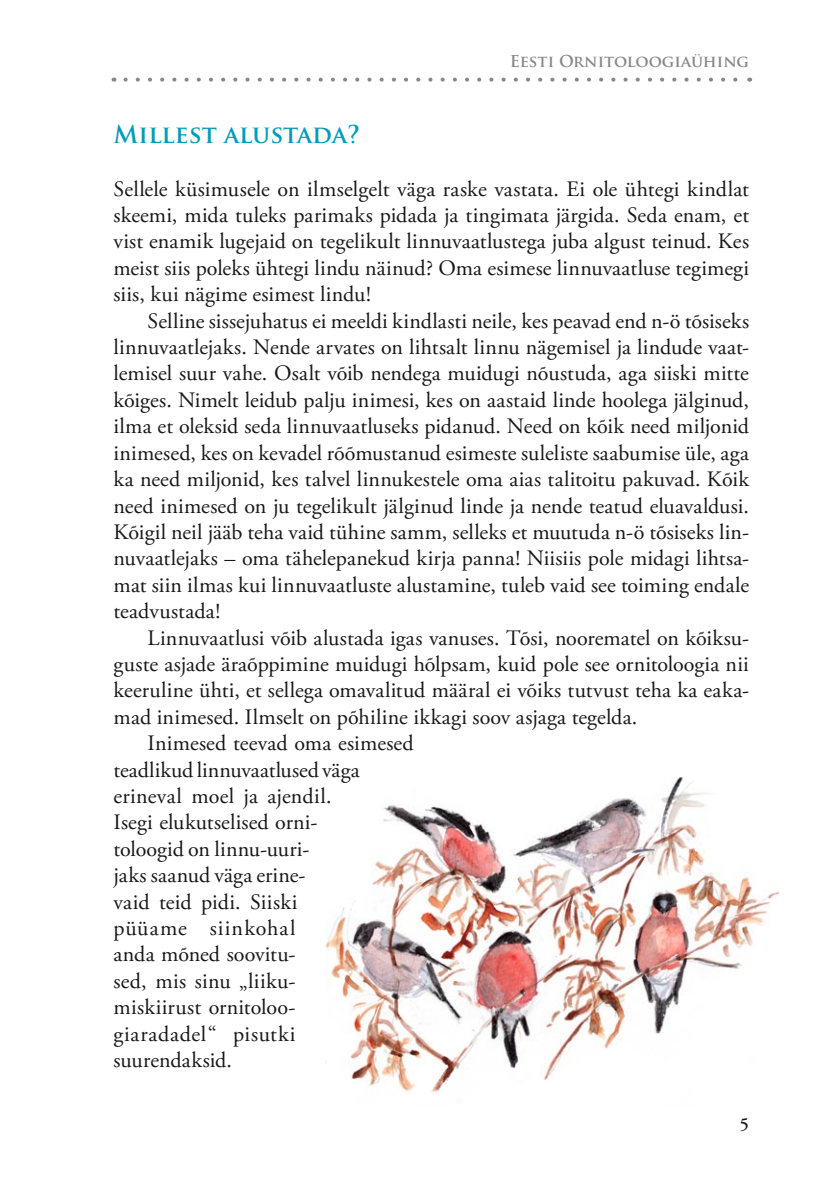
<style>
.page{position:relative;width:840px;height:1191px;background:#fff}
.page>*{position:absolute;margin:0;border:0;box-sizing:border-box;transform-origin:0 0}
.t1{font:700 24px "Trajan Pro";color:#009bbb}
.t2{font:22px/26.4px "Adobe Garamond Pro";letter-spacing:.005em;color:#1a171b;text-align:justify}
.t3{font:22px "Adobe Garamond Pro";letter-spacing:.03em;color:#1a171b}
.t4{font:22px "Adobe Garamond Pro";letter-spacing:.05em;color:#1a171b}
.t5{font:600 18px "Adobe Garamond Pro";color:#1a171b}
.t6{font:700 16px "Trajan Pro";color:#87888a}
</style>
<div class="page">
<svg style="left:125px;top:78px;width:613px;height:4px"></svg>
<img style="left:325px;top:777px;width:455px;height:316px">
<p class="t6" style="left:509px;top:51px;width:240px">Eesti Ornitoloogiaühing</p>
<p class="t1" style="left:113px;top:119px;width:248px">Millest alustada?</p>
<p class="t2" style="left:113px;top:176px;width:636px">Sellele küsimusele on ilmselgelt väga raske vastata. Ei ole ühtegi kindlat skeemi, mida tuleks parimaks pidada ja tingimata järgida. Seda enam, et vist enamik lugejaid on tegelikult linnuvaatlustega juba algust teinud. Kes meist siis poleks ühtegi lindu näinud? Oma esimese linnuvaatluse tegimegi siis, kui nägime esimest lindu!</p>
<p class="t2" style="left:113px;top:308px;width:636px;text-indent:34px">Selline sissejuhatus ei meeldi kindlasti neile, kes peavad end n-ö tõsiseks linnuvaatlejaks. Nende arvates on lihtsalt linnu nägemisel ja lindude vaat&shy;lemisel suur vahe. Osalt võib nendega muidugi nõustuda, aga siiski mitte kõiges. Nimelt leidub palju inimesi, kes on aastaid linde hoolega jälginud, ilma et oleksid seda linnuvaatluseks pidanud. Need on kõik need miljonid inimesed, kes on kevadel rõõmustanud esimeste suleliste saabumise üle, aga ka need miljonid, kes talvel linnukestele oma aias talitoitu pakuvad. Kõik need inimesed on ju tegelikult jälginud linde ja nende teatud eluavaldusi.<br>Kõigil neil jääb teha vaid tühine samm, selleks et muutuda n-ö tõsiseks lin&shy;nuvaatlejaks – oma tähelepanekud kirja panna! Niisiis pole midagi lihtsa&shy;mat siin ilmas kui linnuvaatluste alustamine, tuleb vaid see toiming endale teadvustada!</p>
<p class="t2" style="left:147px;top:625px;width:602px">Linnuvaatlusi võib alustada igas vanuses. Tõsi, noorematel on kõiksu-</p>
<p class="t2" style="left:113px;top:651px;width:636px">guste asjade äraõppimine muidugi hõlpsam, kuid pole see ornitoloogia nii</p>
<p class="t2" style="left:113px;top:678px;width:636px">keeruline ühti, et sellega omavalitud määral ei võiks tutvust teha ka eaka-</p>
<p class="t2" style="left:113px;top:704px;width:525px">mad inimesed. Ilmselt on põhiline ikkagi soov asjaga tegelda.</p>
<p class="t2" style="left:147px;top:731px;width:267px">Inimesed teevad oma esimesed</p>
<p class="t2" style="left:113px;top:757px;width:247px">teadlikud linnuvaatlused väga</p>
<p class="t2" style="left:113px;top:783px;width:219px">erineval moel ja ajendil.</p>
<p class="t2" style="left:113px;top:810px;width:205px">Isegi elukutselised orni-</p>
<p class="t2" style="left:113px;top:836px;width:197px">toloogid on linnu-uuri-</p>
<p class="t2" style="left:113px;top:863px;width:193px">jaks saanud väga erine-</p>
<p class="t2" style="left:113px;top:889px;width:185px">vaid teid pidi. Siiski</p>
<p class="t4" style="left:113px;top:915px;width:183px">püüame siinkohal</p>
<p class="t2" style="left:113px;top:942px;width:183px">anda mõned soovitu-</p>
<p class="t2" style="left:113px;top:968px;width:183px">sed, mis sinu „liiku-</p>
<p class="t2" style="left:113px;top:995px;width:183px">miskiirust ornitoloo-</p>
<p class="t3" style="left:113px;top:1020px;width:183px">giaradadel“ pisutki</p>
<p class="t2" style="left:113px;top:1047px;width:120px">suurendaksid.</p>
<p class="t5" style="left:739px;top:1114px;width:11px">5</p>
</div>
